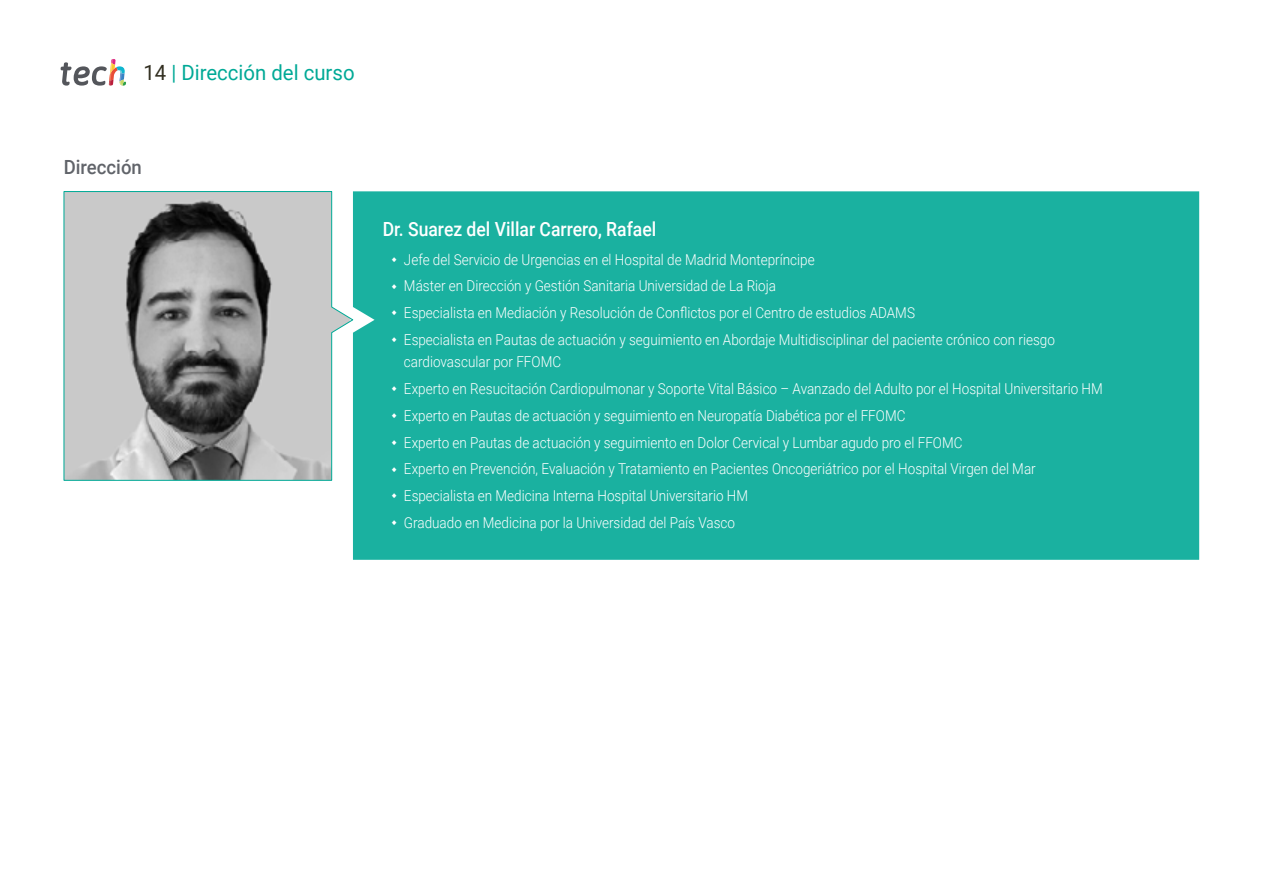
<style>
.page{position:relative;width:1263px;height:893px;background:#fff}
.page>*{position:absolute;margin:0;border:0;box-sizing:border-box;transform-origin:0 0}
.t1{font:21px "Roboto";color:#00a996}
.t2{font:500 19.5px "Roboto";color:#fff;scale:.9 1}
.t3{font:500 19.5px "Roboto";color:#61646a;scale:.95 1}
.t4{font:300 15px/26.7px "Roboto";color:#fff;scale:.9 1}
.s1{color:#312e20}
</style>
<div class="page">
<svg style="left:61px;top:59px;width:65px;height:27px"></svg>
<svg style="left:64px;top:191px;width:289px;height:290px;background:#a8aaaa"></svg>
<div style="left:353px;top:191px;width:846px;height:369px;background:#1ab1a0"></div>
<svg style="left:392px;top:257px;width:5px;height:5px"></svg>
<svg style="left:392px;top:284px;width:5px;height:5px"></svg>
<svg style="left:392px;top:310px;width:5px;height:5px"></svg>
<svg style="left:392px;top:337px;width:5px;height:5px"></svg>
<svg style="left:392px;top:386px;width:5px;height:5px"></svg>
<svg style="left:392px;top:413px;width:5px;height:5px"></svg>
<svg style="left:392px;top:440px;width:5px;height:5px"></svg>
<svg style="left:392px;top:467px;width:5px;height:5px"></svg>
<svg style="left:392px;top:493px;width:5px;height:5px"></svg>
<svg style="left:392px;top:520px;width:5px;height:5px"></svg>
<h1 class="t1" style="left:144px;top:57px;width:213px"><span class="s1">14</span> | Dirección del curso</h1>
<h2 class="t3" style="left:64px;top:154px;width:84px">Dirección</h2>
<h2 class="t2" style="left:383px;top:215px;width:305px">Dr. Suarez del Villar Carrero, Rafael</h2>
<p class="t4" style="left:404px;top:245px;width:725px">Jefe del Servicio de Urgencias en el Hospital de Madrid Montepríncipe<br>Máster en Dirección y Gestión Sanitaria Universidad de La Rioja<br>Especialista en Mediación y Resolución de Conflictos por el Centro de estudios ADAMS<br>Especialista en Pautas de actuación y seguimiento en Abordaje Multidisciplinar del paciente crónico con riesgo</p>
<p class="t4" style="left:404px;top:348px;width:778px">cardiovascular por FFOMC<br>Experto en Resucitación Cardiopulmonar y Soporte Vital Básico – Avanzado del Adulto por el Hospital Universitario HM Experto en Pautas de actuación y seguimiento en Neuropatía Diabética por el FFOMC<br>Experto en Pautas de actuación y seguimiento en Dolor Cervical y Lumbar agudo pro el FFOMC<br>Experto en Prevención, Evaluación y Tratamiento en Pacientes Oncogeriátrico por el Hospital Virgen del Mar Especialista en Medicina Interna Hospital Universitario HM<br>Graduado en Medicina por la Universidad del País Vasco</p>
</div>
